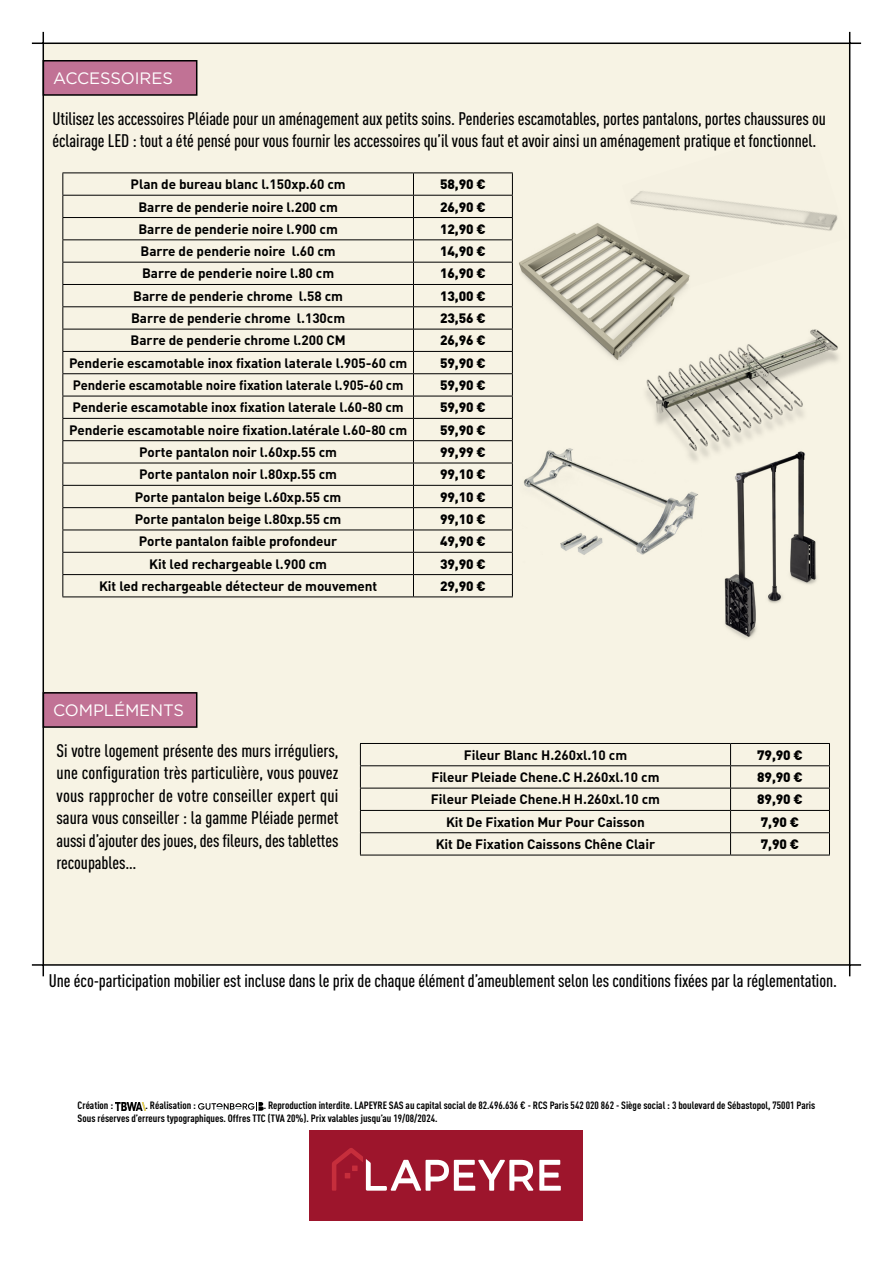
<style>
.page{position:relative;width:893px;height:1263px;background:#fff}
.page>*{position:absolute;margin:0;border:0;box-sizing:border-box;transform-origin:0 0}
.t1{font:500 condensed 18px/22.5px "DINOT";letter-spacing:-.005em;color:#000}
.t2{font:16.5px "Gotham";letter-spacing:-.005em;color:#fff}
.t3{font:700 13.5px "DINOT";letter-spacing:-.005em;color:#000}
.t4{font:900 13.5px "DINOT";letter-spacing:-.005em;color:#000}
.t5{font:700 13.5px "DINOT";letter-spacing:-.005em;color:#000;scale:.96 1}
.t6{font:700 condensed 10.5px/12.6px "DINOT";color:#000;scale:1.04 1}
</style>
<div class="page">
<div style="left:42px;top:42px;width:809px;height:924px;background:#f7f3e4"></div>
<svg style="left:31px;top:31px;width:14px;height:14px"></svg>
<svg style="left:848px;top:31px;width:14px;height:14px"></svg>
<svg style="left:31px;top:963px;width:14px;height:14px"></svg>
<svg style="left:848px;top:963px;width:14px;height:14px"></svg>
<div style="left:43px;top:61px;width:154px;height:34px;background:#c17295"></div>
<div style="left:43px;top:60px;width:154px;height:36px;border:2px solid #000"></div>
<hr style="left:62px;top:173px;width:351px;height:1px;background:#000">
<hr style="left:413px;top:173px;width:100px;height:1px;background:#000">
<hr style="left:62px;top:195px;width:351px;height:1px;background:#000">
<hr style="left:413px;top:195px;width:100px;height:1px;background:#000">
<hr style="left:62px;top:217px;width:351px;height:1px;background:#000">
<hr style="left:413px;top:217px;width:100px;height:1px;background:#000">
<hr style="left:62px;top:239px;width:351px;height:1px;background:#000">
<hr style="left:413px;top:239px;width:100px;height:1px;background:#000">
<hr style="left:62px;top:262px;width:351px;height:1px;background:#000">
<hr style="left:413px;top:262px;width:100px;height:1px;background:#000">
<hr style="left:62px;top:284px;width:351px;height:1px;background:#000">
<hr style="left:413px;top:284px;width:100px;height:1px;background:#000">
<hr style="left:62px;top:306px;width:351px;height:1px;background:#000">
<hr style="left:413px;top:306px;width:100px;height:1px;background:#000">
<hr style="left:62px;top:329px;width:351px;height:1px;background:#000">
<hr style="left:413px;top:329px;width:100px;height:1px;background:#000">
<hr style="left:62px;top:351px;width:351px;height:1px;background:#000">
<hr style="left:413px;top:351px;width:100px;height:1px;background:#000">
<hr style="left:62px;top:373px;width:351px;height:1px;background:#000">
<hr style="left:413px;top:373px;width:100px;height:1px;background:#000">
<hr style="left:62px;top:396px;width:351px;height:1px;background:#000">
<hr style="left:413px;top:396px;width:100px;height:1px;background:#000">
<hr style="left:62px;top:418px;width:351px;height:1px;background:#000">
<hr style="left:413px;top:418px;width:100px;height:1px;background:#000">
<hr style="left:62px;top:440px;width:351px;height:1px;background:#000">
<hr style="left:413px;top:440px;width:100px;height:1px;background:#000">
<hr style="left:62px;top:463px;width:351px;height:1px;background:#000">
<hr style="left:413px;top:463px;width:100px;height:1px;background:#000">
<hr style="left:62px;top:485px;width:351px;height:1px;background:#000">
<hr style="left:413px;top:485px;width:100px;height:1px;background:#000">
<hr style="left:62px;top:507px;width:351px;height:1px;background:#000">
<hr style="left:413px;top:507px;width:100px;height:1px;background:#000">
<hr style="left:62px;top:530px;width:351px;height:1px;background:#000">
<hr style="left:413px;top:530px;width:100px;height:1px;background:#000">
<hr style="left:62px;top:552px;width:351px;height:1px;background:#000">
<hr style="left:413px;top:552px;width:100px;height:1px;background:#000">
<hr style="left:62px;top:574px;width:351px;height:1px;background:#000">
<svg style="left:62px;top:173px;width:1px;height:423px"></svg>
<hr style="left:413px;top:574px;width:100px;height:1px;background:#000">
<svg style="left:413px;top:173px;width:1px;height:423px"></svg>
<svg style="left:512px;top:173px;width:1px;height:423px"></svg>
<hr style="left:62px;top:596px;width:351px;height:1px;background:#000">
<hr style="left:413px;top:596px;width:100px;height:1px;background:#000">
<img style="left:513px;top:216px;width:187px;height:149px">
<img style="left:517px;top:435px;width:185px;height:141px">
<img style="left:709px;top:468px;width:118px;height:181px">
<div style="left:43px;top:693px;width:154px;height:34px;background:#c17295"></div>
<div style="left:43px;top:692px;width:154px;height:36px;border:2px solid #000"></div>
<hr style="left:360px;top:743px;width:370px;height:1px;background:#000">
<hr style="left:730px;top:743px;width:100px;height:1px;background:#000">
<hr style="left:360px;top:765px;width:370px;height:1px;background:#000">
<hr style="left:730px;top:765px;width:100px;height:1px;background:#000">
<hr style="left:360px;top:788px;width:370px;height:1px;background:#000">
<hr style="left:730px;top:788px;width:100px;height:1px;background:#000">
<hr style="left:360px;top:810px;width:370px;height:1px;background:#000">
<hr style="left:730px;top:810px;width:100px;height:1px;background:#000">
<hr style="left:360px;top:832px;width:370px;height:1px;background:#000">
<svg style="left:360px;top:744px;width:1px;height:111px"></svg>
<hr style="left:730px;top:832px;width:100px;height:1px;background:#000">
<svg style="left:730px;top:744px;width:1px;height:111px"></svg>
<svg style="left:829px;top:744px;width:1px;height:111px"></svg>
<hr style="left:360px;top:855px;width:370px;height:1px;background:#000">
<hr style="left:730px;top:855px;width:100px;height:1px;background:#000">
<div style="left:310px;top:1130px;width:273px;height:90px;background:#9d152c"></div>
<svg style="left:539px;top:1160px;width:22px;height:31px"></svg>
<svg style="left:332px;top:1148px;width:201px;height:43px"></svg>
<img style="left:115px;top:1103px;width:31px;height:7px">
<svg style="left:198px;top:1102px;width:66px;height:9px"></svg>
<img style="left:637px;top:328px;width:207px;height:140px">
<img style="left:622px;top:125px;width:225px;height:173px">
<p class="t2" style="left:53px;top:68px;width:121px">ACCESSOIRES</p>
<p class="t1" style="left:52px;top:106px;width:775px">Utilisez les accessoires Pléiade pour un aménagement aux petits soins. Penderies escamotables, portes pantalons, portes chaussures ou éclairage LED : tout a été pensé pour vous fournir les accessoires qu’il vous faut et avoir ainsi un aménagement pratique et fonctionnel.</p>
<p class="t3" style="left:131px;top:174px;width:217px">Plan de bureau blanc l.150xp.60 cm</p>
<p class="t4" style="left:440px;top:174px;width:47px">58,90 €</p>
<p class="t3" style="left:138px;top:196px;width:201px">Barre de penderie noire l.200 cm</p>
<p class="t4" style="left:440px;top:196px;width:47px">26,90 €</p>
<p class="t3" style="left:138px;top:218px;width:201px">Barre de penderie noire l.900 cm</p>
<p class="t4" style="left:440px;top:218px;width:47px">12,90 €</p>
<p class="t3" style="left:141px;top:241px;width:197px">Barre de penderie noire l.60 cm</p>
<p class="t4" style="left:440px;top:240px;width:47px">14,90 €</p>
<p class="t3" style="left:142px;top:263px;width:194px">Barre de penderie noire l.80 cm</p>
<p class="t4" style="left:440px;top:263px;width:47px">16,90 €</p>
<p class="t3" style="left:133px;top:285px;width:211px">Barre de penderie chrome l.58 cm</p>
<p class="t4" style="left:440px;top:285px;width:47px">13,00 €</p>
<p class="t3" style="left:131px;top:308px;width:216px">Barre de penderie chrome l.130cm</p>
<p class="t4" style="left:440px;top:307px;width:47px">23,56 €</p>
<p class="t3" style="left:131px;top:330px;width:217px">Barre de penderie chrome l.200 CM</p>
<p class="t4" style="left:440px;top:330px;width:47px">26,96 €</p>
<p class="t3" style="left:69px;top:352px;width:340px">Penderie escamotable inox fixation laterale l.905-60 cm</p>
<p class="t4" style="left:440px;top:352px;width:47px">59,90 €</p>
<p class="t5" style="left:73px;top:375px;width:346px">Penderie escamotable noire fixation laterale l.905-60 cm</p>
<p class="t4" style="left:440px;top:374px;width:47px">59,90 €</p>
<p class="t3" style="left:73px;top:397px;width:333px">Penderie escamotable inox fixation laterale l.60-80 cm</p>
<p class="t4" style="left:440px;top:397px;width:47px">59,90 €</p>
<p class="t3" style="left:69px;top:419px;width:340px">Penderie escamotable noire fixation.latérale l.60-80 cm</p>
<p class="t4" style="left:440px;top:419px;width:47px">59,90 €</p>
<p class="t3" style="left:139px;top:442px;width:199px">Porte pantalon noir l.60xp.55 cm</p>
<p class="t4" style="left:440px;top:441px;width:47px">99,99 €</p>
<p class="t3" style="left:139px;top:464px;width:199px">Porte pantalon noir l.80xp.55 cm</p>
<p class="t4" style="left:440px;top:464px;width:47px">99,10 €</p>
<p class="t3" style="left:135px;top:486px;width:208px">Porte pantalon beige l.60xp.55 cm</p>
<p class="t4" style="left:440px;top:486px;width:47px">99,10 €</p>
<p class="t3" style="left:135px;top:508px;width:208px">Porte pantalon beige l.80xp.55 cm</p>
<p class="t4" style="left:440px;top:508px;width:47px">99,10 €</p>
<p class="t3" style="left:139px;top:531px;width:200px">Porte pantalon faible profondeur</p>
<p class="t4" style="left:440px;top:531px;width:47px">49,90 €</p>
<p class="t3" style="left:149px;top:553px;width:179px">Kit led rechargeable l.900 cm</p>
<p class="t4" style="left:440px;top:553px;width:47px">39,90 €</p>
<p class="t3" style="left:99px;top:575px;width:280px">Kit led rechargeable détecteur de mouvement</p>
<p class="t4" style="left:440px;top:575px;width:47px">29,90 €</p>
<p class="t2" style="left:53px;top:700px;width:133px">COMPLÉMENTS</p>
<p class="t1" style="left:56px;top:738px;width:284px;text-align:justify">Si votre logement présente des murs irréguliers, une configuration très particulière, vous pouvez vous rapprocher de votre conseiller expert qui saura vous conseiller : la gamme Pléiade permet aussi d’ajouter des joues, des fileurs, des tablettes recoupables…</p>
<p class="t3" style="left:464px;top:744px;width:165px">Fileur Blanc H.260xl.10 cm</p>
<p class="t4" style="left:757px;top:744px;width:47px">79,90 €</p>
<p class="t3" style="left:431px;top:767px;width:230px">Fileur Pleiade Chene.C H.260xl.10 cm</p>
<p class="t4" style="left:757px;top:766px;width:47px">89,90 €</p>
<p class="t3" style="left:431px;top:789px;width:230px">Fileur Pleiade Chene.H H.260xl.10 cm</p>
<p class="t4" style="left:757px;top:789px;width:47px">89,90 €</p>
<p class="t3" style="left:446px;top:811px;width:200px">Kit De Fixation Mur Pour Caisson</p>
<p class="t4" style="left:761px;top:811px;width:40px">7,90 €</p>
<p class="t3" style="left:436px;top:834px;width:221px">Kit De Fixation Caissons Chêne Clair</p>
<p class="t4" style="left:761px;top:833px;width:40px">7,90 €</p>
<h1 class="t1" style="left:49px;top:968px;width:789px">Une éco-participation mobilier est incluse dans le prix de chaque élément d’ameublement selon les conditions fixées par la réglementation.</h1>
<p class="t6" style="left:78px;top:1098px;width:36px">Création :</p>
<p class="t6" style="left:146px;top:1098px;width:50px">. Réalisation :</p>
<p class="t6" style="left:78px;top:1098px;width:711px;text-indent:186px">. Reproduction interdite. LAPEYRE SAS au capital social de 82.496.636 € - RCS Paris 542 020 862 - Siège social : 3 boulevard de Sébastopol, 75001 Paris<br>Sous réserves d’erreurs typographiques. Offres TTC (TVA 20%). Prix valables jusqu’au 19/08/2024.</p>
</div>
